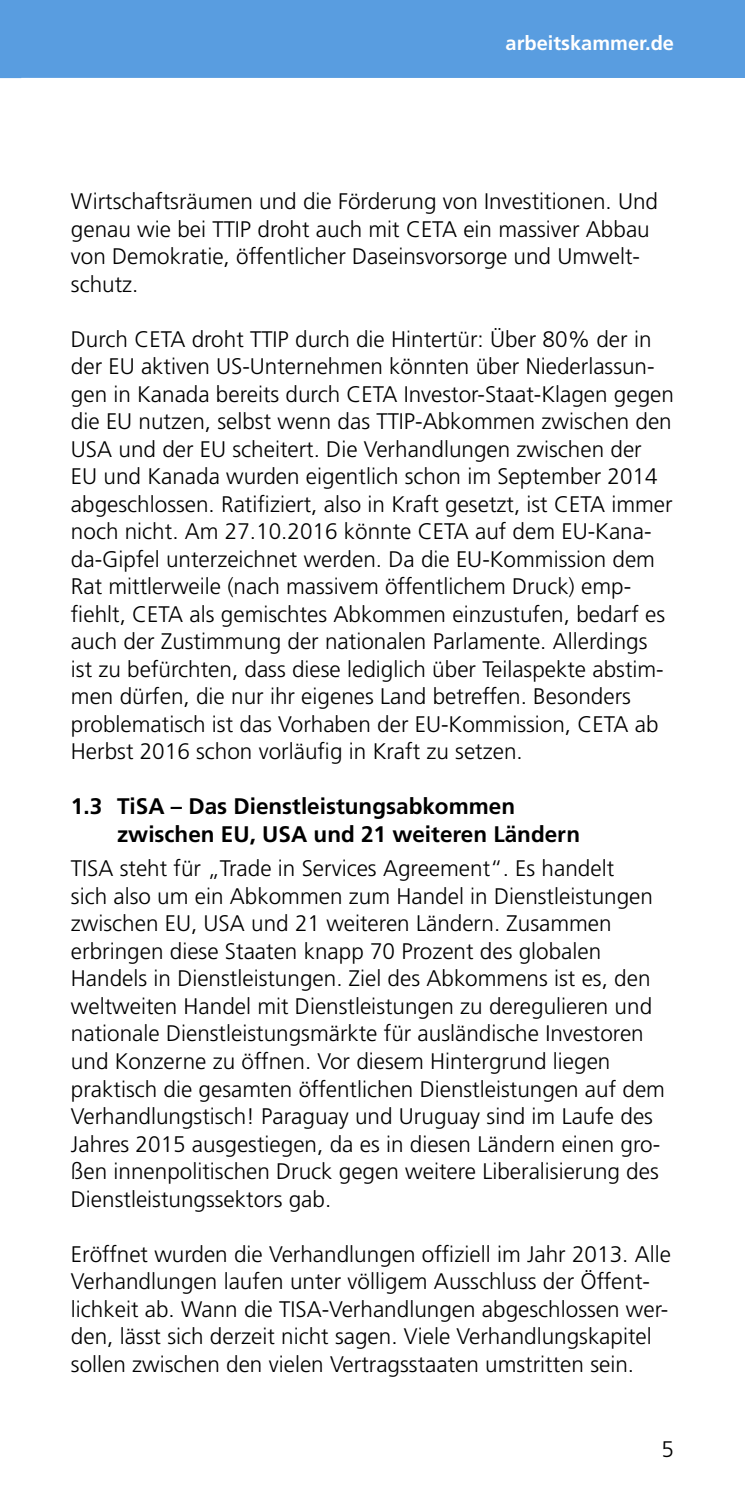
<style>
.page{position:relative;width:745px;height:1489px;background:#fff}
.page>*{position:absolute;margin:0;border:0;box-sizing:border-box;transform-origin:0 0}
.t1{font:300 22.5px/27.5px "Frutiger";color:#000}
.t2{font:700 22.5px/27.5px "Frutiger";color:#000}
.t3{font:700 20px "Frutiger";color:#fff}
</style>
<div class="page">
<div style="left:0;top:0;width:744px;height:78px;background:#599de0"></div>
<svg style="left:0;top:78px;width:21px;height:1px"></svg>
<p class="t3" style="left:505px;top:32px;width:170px">arbeitskammer.de</p>
<p class="t1" style="left:71px;top:187px;width:588px">Wirtschaftsräumen und die Förderung von Investitionen. Und genau wie bei TTIP droht auch mit CETA ein massiver Abbau von Demokratie, öffentlicher Daseinsvorsorge und Umwelt&shy;schutz.</p>
<p class="t1" style="left:71px;top:325px;width:604px">Durch CETA droht TTIP durch die Hintertür: Über 80% der in der EU aktiven US-Unternehmen könnten über Niederlassun&shy;gen in Kanada bereits durch CETA Investor-Staat-Klagen gegen die EU nutzen, selbst wenn das TTIP-Abkommen zwischen den USA und der EU scheitert. Die Verhandlungen zwischen der<br>EU und Kanada wurden eigentlich schon im September 2014 abgeschlossen. Ratifiziert, also in Kraft gesetzt, ist CETA immer noch nicht. Am 27.10.2016 könnte CETA auf dem EU-Kana&shy;da-Gipfel unterzeichnet werden. Da die EU-Kommission dem Rat mittlerweile (nach massivem öffentlichem Druck) emp&shy;fiehlt, CETA als gemischtes Abkommen einzustufen, bedarf es auch der Zustimmung der nationalen Parlamente. Allerdings ist zu befürchten, dass diese lediglich über Teilaspekte abstim&shy;men dürfen, die nur ihr eigenes Land betreffen. Besonders problematisch ist das Vorhaben der EU-Kommission, CETA ab Herbst 2016 schon vorläufig in Kraft zu setzen.</p>
<p class="t2" style="left:117px;top:792px;width:464px;text-indent:-46px">1.3 TiSA – Das Dienstleistungsabkommen zwischen EU, USA und 21 weiteren Ländern</p>
<p class="t1" style="left:71px;top:854px;width:595px">TISA steht für „Trade in Services Agreement“. Es handelt<br>sich also um ein Abkommen zum Handel in Dienstleistungen zwischen EU, USA und 21 weiteren Ländern. Zusammen erbringen diese Staaten knapp 70 Prozent des globalen Handels in Dienstleistungen. Ziel des Abkommens ist es, den weltweiten Handel mit Dienstleistungen zu deregulieren und nationale Dienstleistungsmärkte für ausländische Investoren und Konzerne zu öffnen. Vor diesem Hintergrund liegen praktisch die gesamten öffentlichen Dienstleistungen auf dem Verhandlungstisch! Paraguay und Uruguay sind im Laufe des Jahres 2015 ausgestiegen, da es in diesen Ländern einen gro&shy;ßen innenpolitischen Druck gegen weitere Liberalisierung des Dienstleistungssektors gab.</p>
<p class="t1" style="left:71px;top:1239px;width:601px">Eröffnet wurden die Verhandlungen offiziell im Jahr 2013. Alle Verhandlungen laufen unter völligem Ausschluss der Öffent&shy;lichkeit ab. Wann die TISA-Verhandlungen abgeschlossen wer&shy;den, lässt sich derzeit nicht sagen. Viele Verhandlungskapitel sollen zwischen den vielen Vertragsstaaten umstritten sein.</p>
<p class="t1" style="left:661px;top:1435px;width:14px">5</p>
</div>
